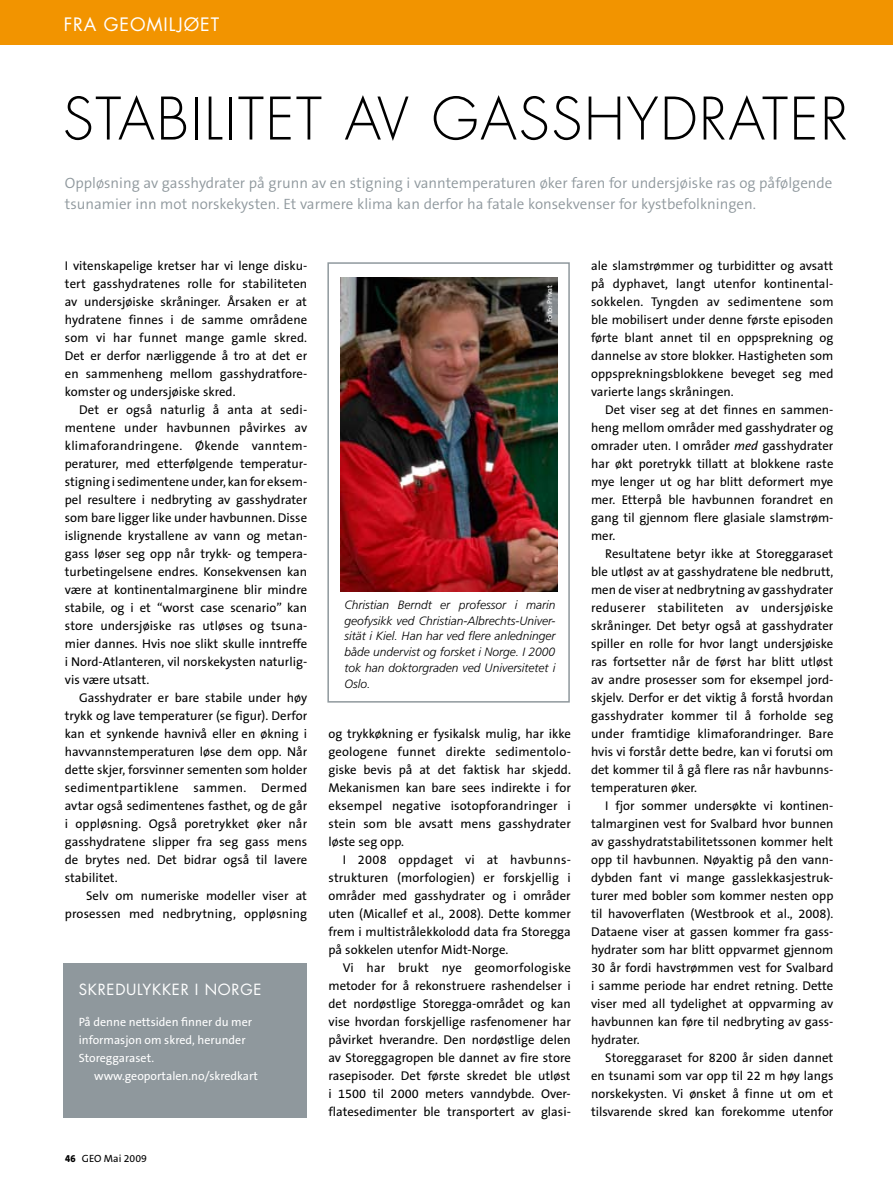
<style>
.page{position:relative;width:893px;height:1191px;background:#fff}
.page>*{position:absolute;margin:0;border:0;box-sizing:border-box;transform-origin:0 0}
.t1{font:300 57px "Futura Std";letter-spacing:.03em;color:#000}
.t2{font:18px "Futura Std";letter-spacing:.05em;color:#fff}
.t3{font:300 15px/21px "The Sans B4";color:#8f989d}
.t4{font:15px "Futura Std";letter-spacing:.05em;color:#fff}
.t5{font:12.75px/18px "The Sans B5 Plain";color:#000;text-align:justify}
.t6{font:italic 300 12px/15.8px "Frutiger LT Std";color:#000;text-align:justify}
.t7{font:12px/18px "The Sans B5 Plain";color:#fff}
.t8{font:10.5px "The Sans B5 Plain";color:#000}
.t9{font:7.5px "The Sans B5 Plain";color:#fff}
.s1{font-family:"The Sans B8";font-weight:800}
.s2{font-style:italic}
</style>
<div class="page">
<div style="left:327px;top:262px;width:243px;height:440px;border:2px solid #8f989d"></div>
<img style="left:341px;top:277px;width:216px;height:315px">
<div style="left:64px;top:962px;width:243px;height:155px;background:#8f989d"></div>
<div style="left:0;top:0;width:893px;height:45px;background:#f29400"></div>
<h2 class="t2" style="left:64px;top:13px;width:157px">fra geomiljøet</h2>
<h1 class="t1" style="left:63px;top:84px;width:787px">STABILITET AV GASSHYDRATER</h1>
<p class="t3" style="left:65px;top:173px;width:769px">Oppløsning av gasshydrater på grunn av en stigning i vanntemperaturen øker faren for undersjøiske ras og påfølgende tsunamier inn mot norskekysten. Et varmere klima kan derfor ha fatale konsekvenser for kystbefolkningen.</p>
<p class="t5" style="left:65px;top:257px;width:244px">I vitenskapelige kretser har vi lenge disku&shy;tert gasshydratenes rolle for stabiliteten av undersjøiske skråninger. Årsaken er at hydratene finnes i de samme områdene som vi har funnet mange gamle skred.<br>Det er derfor nærliggende å tro at det er en sammenheng mellom gasshydrat-fore&shy;komster og undersjøiske skred.</p>
<p class="t5" style="left:65px;top:401px;width:244px;text-indent:14px">Det er også naturlig å anta at sedi&shy;mentene under havbunnen påvirkes av klimaforandringene. Økende vanntem&shy;peraturer, med etterfølgende temperatur&shy;stigning i sedimentene under, kan for eksem&shy;pel resultere i nedbryting av gass- hydrater som bare ligger like under havbunnen. Disse islignende krystallene av vann og metan&shy;gass løser seg opp når trykk- og tempera&shy;turbetingelsene endres. Konsekvensen kan være at kontinentalmarginene blir mindre stabile, og i et “worst case scenario” kan store undersjøiske ras utløses og tsuna&shy;mier dannes. Hvis noe slikt skulle inntreffe i Nord-Atlanteren, vil norskekysten naturlig&shy;vis være utsatt.</p>
<p class="t5" style="left:65px;top:689px;width:244px;text-indent:14px">Gasshydrater er bare stabile under høy trykk og lave temperaturer (se figur). Derfor kan et synkende havnivå eller en økning i havvannstemperaturen løse dem opp. Når dette skjer, forsvinner sementen som holder sedimentpartiklene sammen. Dermed avtar også sedimentenes fasthet, og de går i oppløsning. Også poretrykket øker når gass-hydratene slipper fra seg gass mens de brytes ned. Det bidrar også til lavere stabilitet.</p>
<p class="t5" style="left:65px;top:887px;width:244px;text-align:right">Selv om numeriske modeller viser at prosessen med nedbrytning, oppløsning</p>
<p class="t4" style="left:79px;top:980px;width:184px">Skredulykker i Norge</p>
<p class="t7" style="left:79px;top:1013px;width:175px">På denne nettsiden finner du mer infor-masjon om skred, herunder<br>Storeggaraset.</p>
<p class="t7" style="left:94px;top:1067px;width:166px">www.geoportalen.no/skredkart</p>
<p class="t8" style="left:65px;top:1153px;width:83px"><span class="s1">46</span> GEO Mai 2009</p>
<p class="t9" style="left:546px;top:322px;width:38px;rotate:-90deg">Foto: Privat</p>
<p class="t6" style="left:344px;top:597px;width:212px">Christian Berndt er professor i marin geofysikk ved Christian-Albrechts-Univer&shy;sität i Kiel. Han har ved flere anledninger både undervist og forsket i Norge. I 2000 tok han doktorgraden ved Universitetet i Oslo.</p>
<p class="t5" style="left:328px;top:725px;width:244px">og trykkøkning er fysikalsk mulig, har ikke geologene funnet direkte sedimentolo&shy;giske bevis på at det faktisk har skjedd.<br>Mekanismen kan bare sees indirekte i for eksempel negative isotopforandringer i stein som ble avsatt mens gasshydrater løste seg opp.</p>
<p class="t5" style="left:328px;top:851px;width:244px;text-indent:14px">I 2008 oppdaget vi at havbunns&shy;strukturen (morfologien) er forskjellig i områder med gasshydrater og i områder uten (Micallef et al., 2008). Dette kommer frem i multistrålekkolodd data fra Storegga på sokkelen utenfor Midt-Norge.</p>
<p class="t5" style="left:328px;top:959px;width:244px;text-indent:14px">Vi har brukt nye geomorfologiske metoder for å rekonstruere rashendelser i det nordøstlige Storegga-området og kan vise hvordan forskjellige rasfenomener har påvirket hverandre. Den nordøstlige delen av Storeggagropen ble dannet av fire store rasepisoder. Det første skredet ble utløst i 1500 til 2000 meters vanndybde. Over&shy;flatesedimenter ble transportert av glasi-</p>
<p class="t5" style="left:591px;top:257px;width:244px">ale slamstrømmer og turbiditter og avsatt på dyphavet, langt utenfor kontinental&shy;sokkelen. Tyngden av sedimentene som ble mobilisert under denne første episoden førte blant annet til en oppsprekning og dannelse av store blokker. Hastigheten som oppsprekningsblokkene beveget seg med varierte langs skråningen.</p>
<p class="t5" style="left:591px;top:401px;width:244px;text-indent:14px">Det viser seg at det finnes en sammen&shy;heng mellom områder med gasshydrater og omrader uten. I områder <span class="s2">med</span> gasshydrater har økt poretrykk tillatt at blokkene raste mye lenger ut og har blitt deformert mye mer. Etterpå ble havbunnen forandret en gang til gjennom flere glasiale slamstrøm&shy;mer.</p>
<p class="t5" style="left:591px;top:545px;width:244px;text-indent:14px">Resultatene betyr ikke at Storeggaraset ble utløst av at gasshydratene ble nedbrutt, men de viser at nedbrytning av gass-hydrater reduserer stabiliteten av undersjøiske skråninger. Det betyr også at gass- hydrater spiller en rolle for hvor langt undersjøiske ras fortsetter når de først har blitt utløst av andre prosesser som for eksempel jord&shy;skjelv. Derfor er det viktig å forstå hvordan gasshydrater kommer til å forholde seg under framtidige klimaforandringer. Bare hvis vi forstår dette bedre, kan vi forutsi om det kommer til å gå flere ras når havbunns&shy;temperaturen øker.</p>
<p class="t5" style="left:591px;top:797px;width:244px;text-indent:14px">I fjor sommer undersøkte vi kontinen&shy;talmarginen vest for Svalbard hvor bunnen av gasshydratstabilitetssonen kommer helt opp til havbunnen. Nøyaktig på den vann&shy;dybden fant vi mange gasslekkasjestruk&shy;turer med bobler som kommer nesten opp til havoverflaten (Westbrook et al., 2008).<br>Dataene viser at gassen kommer fra gass&shy;hydrater som har blitt oppvarmet gjennom 30 år fordi havstrømmen vest for Svalbard i samme periode har endret retning. Dette viser med all tydelighet at oppvarming av havbunnen kan føre til nedbryting av gass&shy;hydrater.</p>
<p class="t5" style="left:591px;top:1049px;width:244px;text-indent:14px">Storeggaraset for 8200 år siden dannet en tsunami som var opp til 22 m høy langs norskekysten. Vi ønsket å finne ut om et tilsvarende skred kan forekomme utenfor</p>
</div>
